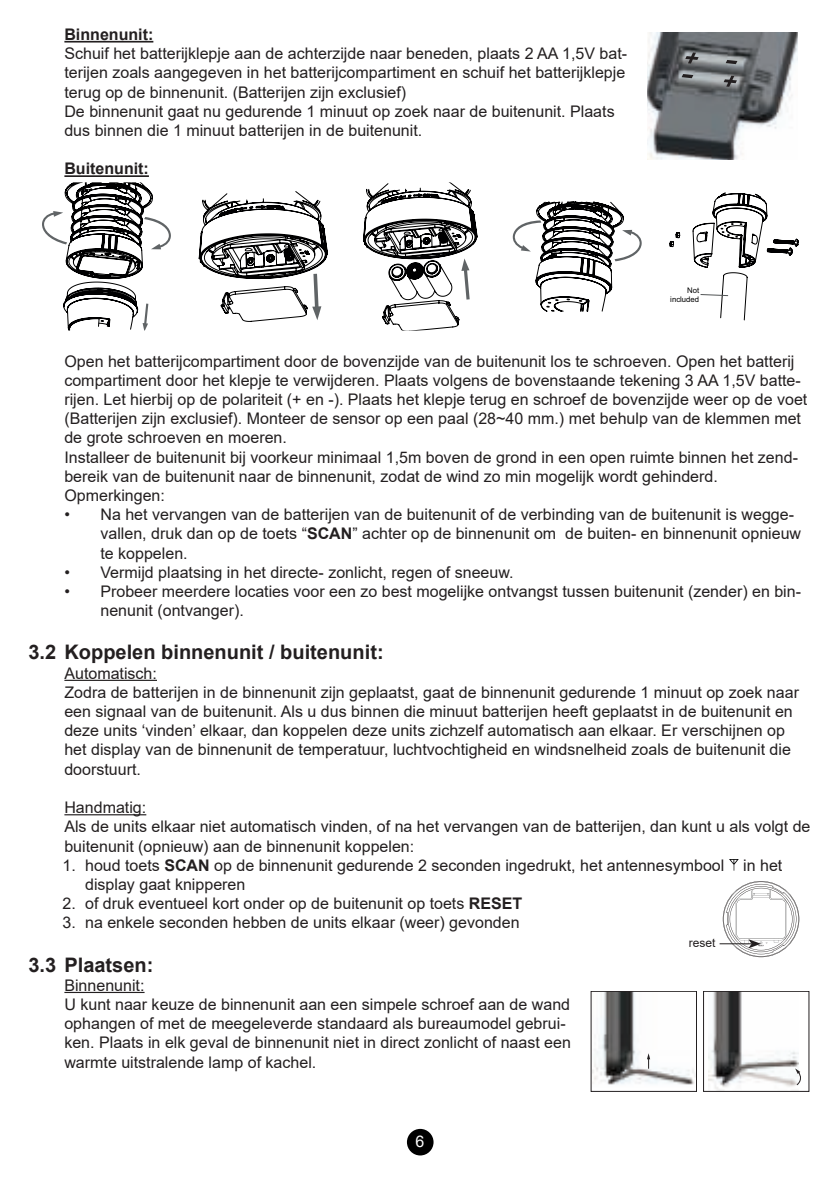
<style>
.page{position:relative;width:840px;height:1191px;background:#fff}
.page>*{position:absolute;margin:0;border:0;box-sizing:border-box;transform-origin:0 0}
.t1{font:700 20px "Arial";color:#231f20}
.t2{font:16px/19.2px "Arial";color:#231f20}
.t3{font:700 16px "Arial";color:#231f20}
.t4{font:16px "Arial";color:#fff}
.t5{font:12px "Arial";color:#231f20}
.t6{font:7.8px/9.4px "Arial";color:#000001;text-align:right}
.s1{font-weight:700}
</style>
<div class="page">
<div style="left:406px;top:1128px;width:27px;height:27px;background:#000;border-radius:50%"></div>
<hr style="left:64px;top:41px;width:89px;height:2px;background:#231f20">
<hr style="left:64px;top:175px;width:85px;height:2px;background:#231f20">
<hr style="left:64px;top:680px;width:93px;height:1px;background:#231f20">
<hr style="left:64px;top:814px;width:82px;height:1px;background:#231f20">
<hr style="left:64px;top:992px;width:80px;height:1px;background:#231f20">
<svg style="left:729px;top:859px;width:9px;height:11px"></svg>
<svg style="left:590px;top:991px;width:218px;height:100px"></svg>
<hr style="left:719px;top:943px;width:32px;height:1px;background:#231f20">
<svg style="left:722px;top:881px;width:76px;height:76px"></svg>
<img style="left:647px;top:32px;width:150px;height:128px">
<svg style="left:42px;top:183px;width:129px;height:146px"></svg>
<svg style="left:199px;top:191px;width:128px;height:131px"></svg>
<svg style="left:363px;top:183px;width:114px;height:146px"></svg>
<svg style="left:512px;top:201px;width:129px;height:110px"></svg>
<svg style="left:669px;top:193px;width:129px;height:127px"></svg>
<svg style="left:685px;top:52px;width:13px;height:12px"></svg>
<svg style="left:725px;top:60px;width:12px;height:4px"></svg>
<svg style="left:681px;top:74px;width:12px;height:4px"></svg>
<svg style="left:723px;top:76px;width:13px;height:11px"></svg>
<p class="t3" style="left:64px;top:28px;width:90px">Binnenunit:</p>
<p class="t2" style="left:64px;top:45px;width:564px">Schuif het batterijklepje aan de achterzijde naar beneden, plaats 2 AA 1,5V bat&shy;terijen zoals aangegeven in het batterijcompartiment en schuif het batterijklepje terug op de binnenunit. (Batterijen zijn exclusief)<br>De binnenunit gaat nu gedurende 1 minuut op zoek naar de buitenunit. Plaats dus binnen die 1 minuut batterijen in de buitenunit.</p>
<p class="t3" style="left:64px;top:163px;width:86px">Buitenunit:</p>
<p class="t6" style="left:670px;top:286px;width:30px">Not included</p>
<p class="t2" style="left:64px;top:353px;width:744px">Open het batterijcompartiment door de bovenzijde van de buitenunit los te schroeven. Open het batterij compartiment door het klepje te verwijderen. Plaats volgens de bovenstaande tekening 3 AA 1,5V batte&shy;rijen. Let hierbij op de polariteit (+ en -). Plaats het klepje terug en schroef de bovenzijde weer op de voet (Batterijen zijn exclusief). Monteer de sensor op een paal (28~40 mm.) met behulp van de klemmen met de grote schroeven en moeren.<br>Installeer de buitenunit bij voorkeur minimaal 1,5m boven de grond in een open ruimte binnen het zend&shy;bereik van de buitenunit naar de binnenunit, zodat de wind zo min mogelijk wordt gehinderd.<br>Opmerkingen:</p>
<p class="t2" style="left:100px;top:506px;width:701px;text-indent:-36px">• Na het vervangen van de batterijen van de buitenunit of de verbinding van de buitenunit is wegge&shy;vallen, druk dan op de toets “<span class="s1">SCAN</span>” achter op de binnenunit om de buiten- en binnenunit opnieuw te koppelen.</p>
<p class="t2" style="left:64px;top:564px;width:450px">• Vermijd plaatsing in het directe- zonlicht, regen of sneeuw.</p>
<p class="t2" style="left:100px;top:583px;width:701px;text-indent:-36px">• Probeer meerdere locaties voor een zo best mogelijke ontvangst tussen buitenunit (zender) en bin&shy;nenunit (ontvanger).</p>
<p class="t1" style="left:28px;top:645px;width:356px">3.2 Koppelen binnenunit / buitenunit:</p>
<p class="t2" style="left:64px;top:665px;width:735px">Automatisch:<br>Zodra de batterijen in de binnenunit zijn geplaatst, gaat de binnenunit gedurende 1 minuut op zoek naar een signaal van de buitenunit. Als u dus binnen die minuut batterijen heeft geplaatst in de buitenunit en deze units ‘vinden’ elkaar, dan koppelen deze units zichzelf automatisch aan elkaar. Er verschijnen op het display van de binnenunit de temperatuur, luchtvochtigheid en windsnelheid zoals de buitenunit die doorstuurt.</p>
<p class="t2" style="left:64px;top:799px;width:747px">Handmatig:<br>Als de units elkaar niet automatisch vinden, of na het vervangen van de batterijen, dan kunt u als volgt de buitenunit (opnieuw) aan de binnenunit koppelen:</p>
<p class="t2" style="left:85px;top:857px;width:698px;text-indent:-23px">1. houd toets <span class="s1">SCAN</span> op de binnenunit gedurende 2 seconden ingedrukt, het antennesymbool in het display gaat knipperen</p>
<p class="t2" style="left:62px;top:895px;width:461px">2. of druk eventueel kort onder op de buitenunit op toets <span class="s1">RESET</span></p>
<p class="t2" style="left:62px;top:914px;width:458px">3. na enkele seconden hebben de units elkaar (weer) gevonden</p>
<p class="t1" style="left:28px;top:957px;width:126px">3.3 Plaatsen:</p>
<p class="t2" style="left:64px;top:977px;width:508px">Binnenunit:<br>U kunt naar keuze de binnenunit aan een simpele schroef aan de wand ophangen of met de meegeleverde standaard als bureaumodel gebrui&shy;ken. Plaats in elk geval de binnenunit niet in direct zonlicht of naast een warmte uitstralende lamp of kachel.</p>
<p class="t5" style="left:688px;top:938px;width:28px">reset</p>
<p class="t4" style="left:415px;top:1135px;width:10px">6</p>
</div>
